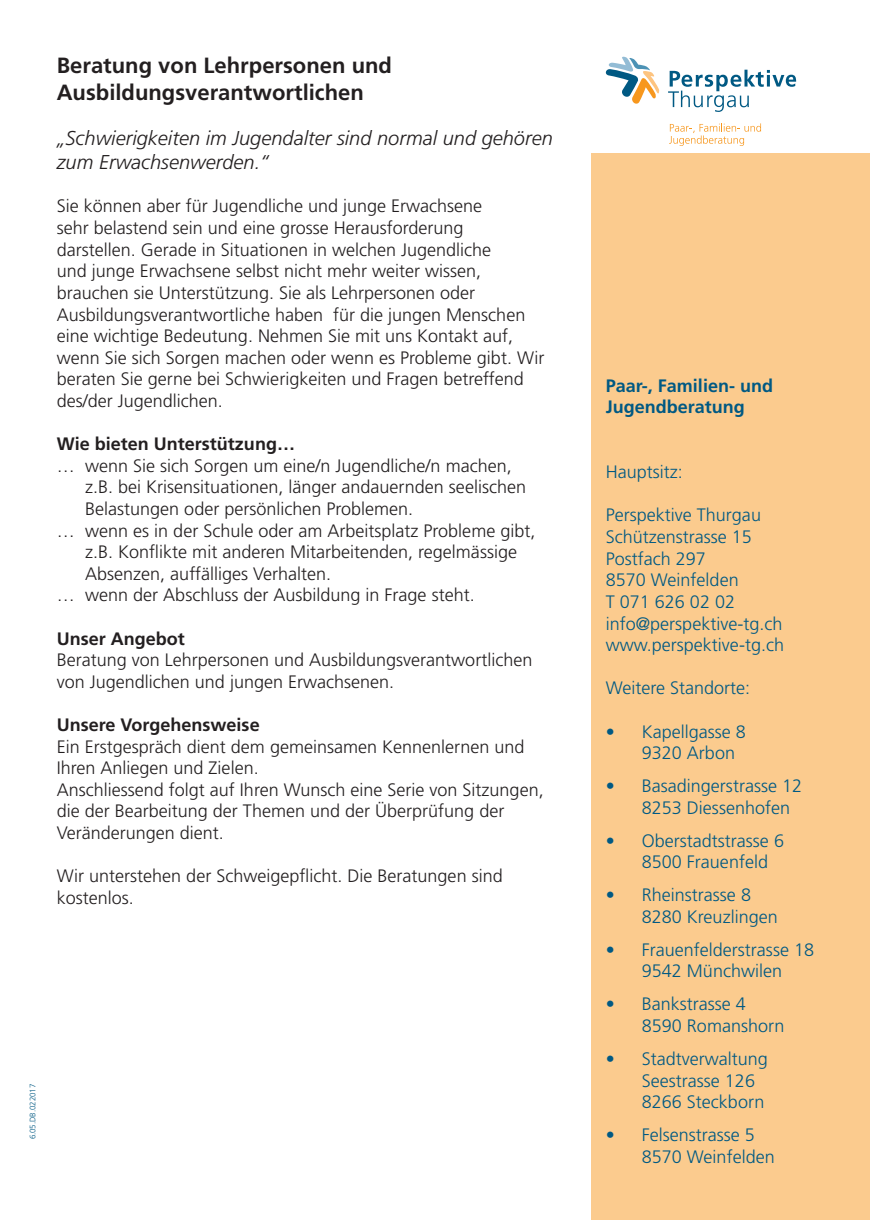
<style>
.page{position:relative;width:874px;height:1225px;background:#fff}
.page>*{position:absolute;margin:0;border:0;box-sizing:border-box;transform-origin:0 0}
.t1{font:700 22px "Frutiger LT Std";color:#231f20}
.t2{font:italic 300 20px/24px "Frutiger LT Std";color:#231f20}
.Listenabsatz{font:300 18px/21.6px "Frutiger LT Std";color:#231f20}
.t3{font:300 18px/21.6px "Frutiger";color:#005983}
.t4{font:700 18px "Frutiger LT Std";color:#231f20}
.t5{font:700 18px/21.6px "Frutiger";color:#005983}
.t6{font:300 8px "Frutiger";letter-spacing:-.01em;color:#005983}
</style>
<div class="page">
<div style="left:591px;top:153px;width:277px;height:1066px;background:#fbcb8e"></div>
<svg style="left:669px;top:123px;width:91px;height:23px"></svg>
<svg style="left:605px;top:57px;width:54px;height:47px"></svg>
<svg style="left:668px;top:70px;width:127px;height:42px"></svg>
<p class="t1" style="left:57px;top:53px;width:336px">Beratung von Lehrpersonen und</p>
<p class="t1" style="left:57px;top:79px;width:308px">Ausbildungsverantwortlichen</p>
<p class="t2" style="left:57px;top:127px;width:497px">„Schwierigkeiten im Jugendalter sind normal und gehören zum Erwachsenwerden.“</p>
<p class="Listenabsatz" style="left:57px;top:196px;width:489px">Sie können aber für Jugendliche und junge Erwachsene<br>sehr belastend sein und eine grosse Herausforderung darstellen. Gerade in Situationen in welchen Jugendliche<br>und junge Erwachsene selbst nicht mehr weiter wissen, brauchen sie Unterstützung. Sie als Lehrpersonen oder Ausbildungsverantwortliche haben für die jungen Menschen eine wichtige Bedeutung. Nehmen Sie mit uns Kontakt auf, wenn Sie sich Sorgen machen oder wenn es Probleme gibt. Wir beraten Sie gerne bei Schwierigkeiten und Fragen betreffend des/der Jugendlichen.</p>
<p class="t4" style="left:57px;top:433px;width:240px">Wie bieten Unterstützung…</p>
<p class="Listenabsatz" style="left:85px;top:455px;width:442px;text-indent:-28px">… wenn Sie sich Sorgen um eine/n Jugendliche/n machen, z.B. bei Krisensituationen, länger andauernden seelischen<br>Belastungen oder persönlichen Problemen.</p>
<p class="Listenabsatz" style="left:85px;top:520px;width:451px;text-indent:-28px">… wenn es in der Schule oder am Arbeitsplatz Probleme gibt, z.B. Konflikte mit anderen Mitarbeitenden, regelmässige<br>Absenzen, auffälliges Verhalten.</p>
<p class="Listenabsatz" style="left:57px;top:584px;width:419px">… wenn der Abschluss der Ausbildung in Frage steht.</p>
<p class="t4" style="left:57px;top:628px;width:129px">Unser Angebot</p>
<p class="Listenabsatz" style="left:57px;top:649px;width:477px">Beratung von Lehrpersonen und Ausbildungsverantwortlichen von Jugendlichen und jungen Erwachsenen.</p>
<p class="t4" style="left:57px;top:714px;width:204px">Unsere Vorgehensweise</p>
<p class="Listenabsatz" style="left:57px;top:736px;width:469px">Ein Erstgespräch dient dem gemeinsamen Kennenlernen und<br>Ihren Anliegen und Zielen.</p>
<p class="Listenabsatz" style="left:57px;top:779px;width:488px">Anschliessend folgt auf Ihren Wunsch eine Serie von Sitzungen, die der Bearbeitung der Themen und der Überprüfung der<br>Veränderungen dient.</p>
<p class="Listenabsatz" style="left:57px;top:865px;width:447px">Wir unterstehen der Schweigepflicht. Die Beratungen sind kostenlos.</p>
<p class="t6" style="left:28px;top:1139px;width:57px;rotate:-90deg">6.05.DB.022017</p>
<p class="t5" style="left:605px;top:375px;width:169px">Paar-, Familien- und<br>Jugendberatung</p>
<p class="t3" style="left:605px;top:461px;width:79px">Hauptsitz:</p>
<p class="t3" style="left:605px;top:505px;width:157px">Perspektive Thurgau</p>
<p class="t3" style="left:605px;top:526px;width:148px">Schützenstrasse 15</p>
<p class="t3" style="left:605px;top:548px;width:102px">Postfach 297</p>
<p class="t3" style="left:605px;top:569px;width:134px">8570 Weinfelden</p>
<p class="t3" style="left:605px;top:591px;width:131px">T 071 626 02 02</p>
<p class="t3" style="left:605px;top:613px;width:178px">info@perspektive-tg.ch</p>
<p class="t3" style="left:605px;top:634px;width:180px">www.perspektive-tg.ch</p>
<p class="t3" style="left:605px;top:677px;width:146px">Weitere Standorte:</p>
<p class="t3" style="left:641px;top:721px;width:106px;text-indent:-36px">• Kapellgasse 8<br>9320 Arbon</p>
<p class="t3" style="left:641px;top:775px;width:162px;text-indent:-36px">• Basadingerstrasse 12<br>8253 Diessenhofen</p>
<p class="t3" style="left:641px;top:830px;width:144px;text-indent:-36px">• Oberstadtstrasse 6<br>8500 Frauenfeld</p>
<p class="t3" style="left:641px;top:884px;width:137px;text-indent:-36px">• Rheinstrasse 8<br>8280 Kreuzlingen</p>
<p class="t3" style="left:605px;top:939px;width:210px;text-align:center">• Frauenfelderstrasse 18<br>9542 Münchwilen</p>
<p class="t3" style="left:641px;top:993px;width:144px;text-indent:-36px">• Bankstrasse 4<br>8590 Romanshorn</p>
<p class="t3" style="left:641px;top:1048px;width:127px;text-indent:-36px">• Stadtverwaltung<br>Seestrasse 126<br>8266 Steckborn</p>
<p class="t3" style="left:641px;top:1124px;width:134px;text-indent:-36px">• Felsenstrasse 5<br>8570 Weinfelden</p>
</div>
